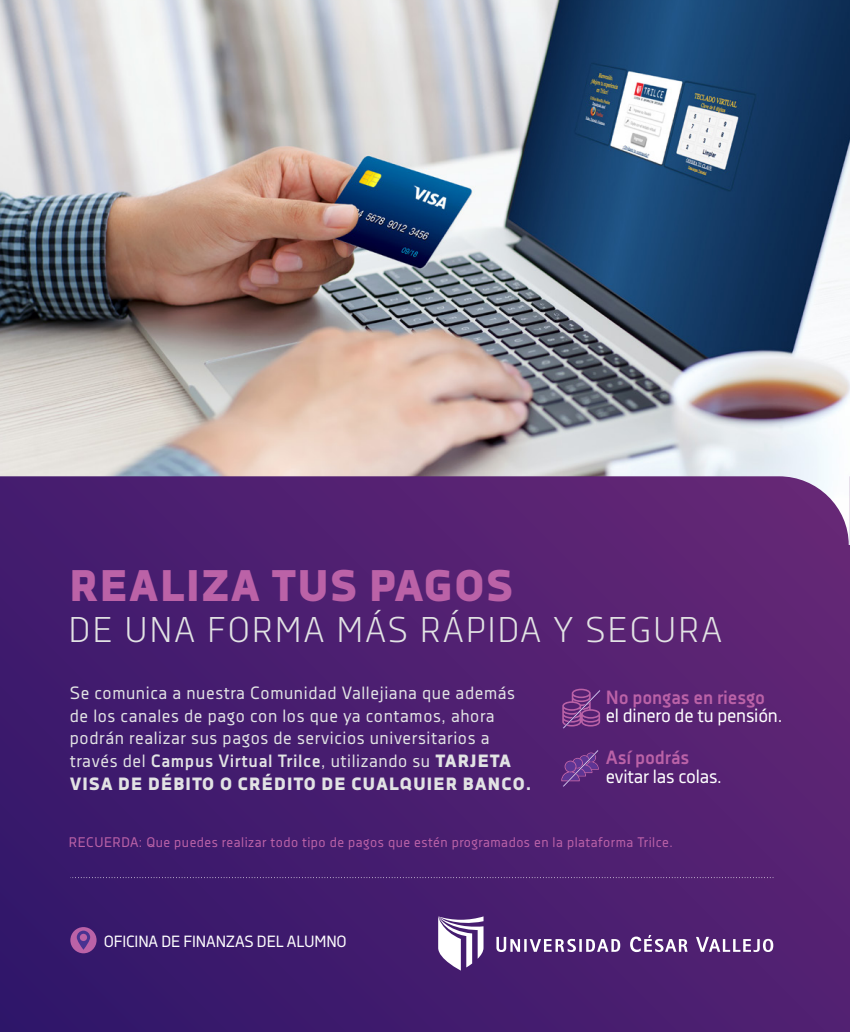
<style>
.page{position:relative;width:850px;height:1032px;background:#fff}
.page>*{position:absolute;margin:0;border:0;box-sizing:border-box;transform-origin:0 0}
.t1{font:800 44.1px "Decima Nova Pro";letter-spacing:.015em;color:#bb62a7}
.t2{font:35.7px "Decima Nova Pro Lt";letter-spacing:.065em;color:#e2e3e4}
.t3{font:19.1px "Decima Nova Pro";letter-spacing:-.01em;color:#fff}
.t4{font:700 19.1px "Decima Nova Pro";letter-spacing:-.01em;color:#bb62a7}
.t5{font:17.8px/22.7px "Decima Nova Pro";letter-spacing:.035em;color:#e2e3e4}
.t6{font:16.2px "Decima Nova Pro";letter-spacing:-.01em;color:#fff}
.t7{font:13.9px "Decima Nova Pro";letter-spacing:.035em;color:#bb62a7}
.s1{font-weight:700}
.s2{font-weight:800}
</style>
<div class="page">
<div style="left:0;top:0;width:850px;height:1031px;background:linear-gradient(to right,#38196c,#5c2474)"></div>
<svg style="left:70px;top:926px;width:27px;height:27px"></svg>
<svg style="left:77px;top:930px;width:13px;height:19px"></svg>
<img style="left:0;top:0;width:850px;height:545px">
<svg style="left:562px;top:688px;width:39px;height:41px;background:#763985"></svg>
<svg style="left:561px;top:748px;width:39px;height:39px;background:#633184"></svg>
<svg style="left:496px;top:934px;width:277px;height:17px"></svg>
<svg style="left:438px;top:916px;width:46px;height:54px"></svg>
<svg style="left:70px;top:876px;width:704px;height:1px"></svg>
<h1 class="t1" style="left:69px;top:560px;width:446px">REALIZA TUS PAGOS</h1>
<h2 class="t2" style="left:69px;top:609px;width:655px">DE UNA FORMA MÁS RÁPIDA Y SEGURA</h2>
<p class="t5" style="left:70px;top:681px;width:463px">Se comunica a nuestra Comunidad Vallejiana que además de los canales de pago con los que ya contamos, ahora podrán realizar sus pagos de servicios universitarios a través del <span class="s1">Campus Virtual Trilce</span>, utilizando su <span class="s2">TARJETA VISA DE DÉBITO O CRÉDITO DE CUALQUIER BANCO.</span></p>
<p class="t4" style="left:606px;top:686px;width:161px">No pongas en riesgo</p>
<p class="t3" style="left:606px;top:704px;width:178px">el dinero de tu pensión.</p>
<p class="t4" style="left:606px;top:746px;width:85px">Así podrás</p>
<p class="t3" style="left:606px;top:764px;width:118px">evitar las colas.</p>
<p class="t7" style="left:69px;top:833px;width:605px">RECUERDA: Que puedes realizar todo tipo de pagos que estén programados en la plataforma Trilce.</p>
<p class="t6" style="left:104px;top:932px;width:245px">OFICINA DE FINANZAS DEL ALUMNO</p>
</div>
